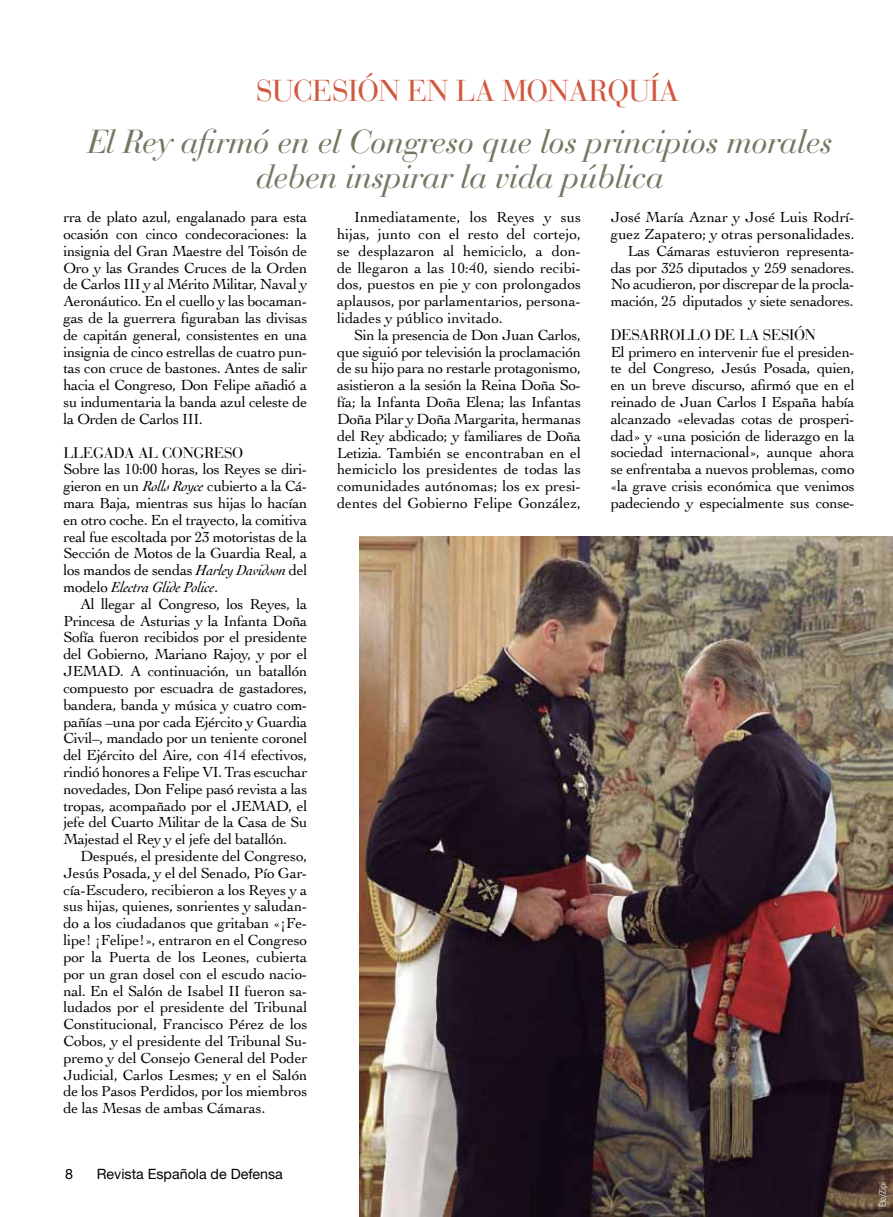
<style>
.page{position:relative;width:893px;height:1217px;background:#fff}
.page>*{position:absolute;margin:0;border:0;box-sizing:border-box;transform-origin:0 0}
.t1{font:italic 33px/34.5px "Bauer Bodoni";letter-spacing:-.02em;color:#767662;text-align:center}
.t2{font:30px "Bauer Bodoni";letter-spacing:-.02em;color:#d1583f}
.t3{font:15.3px/16.8px "Cochin";letter-spacing:-.02em;color:#000;text-align:justify}
.t4{font:15.3px "Bauer Bodoni";letter-spacing:-.02em;color:#000}
.t5{font:14.25px "Helvetica Neue";color:#000}
.t6{font:300 condensed 9px "Univers";letter-spacing:-.005em;color:#fff}
.s1{font-style:italic}
</style>
<div class="page">
<img style="left:359px;top:537px;width:534px;height:679px">
<h2 class="t2" style="left:256px;top:72px;width:424px">SUC ESIÓN EN LA MONARQUÍA</h2>
<h1 class="t1" style="left:87px;top:125px;width:747px">El Rey afirmó en el Congreso que los principios morales deben inspirar la vida pública</h1>
<p class="t3" style="left:63px;top:208px;width:245px">rra de plato azul, engalanado para esta ocasión con cinco condecoraciones: la insignia del Gran Maestre del Toisón de Oro y las Grandes Cruces de la Orden de Carlos III y al Mérito Militar, Naval y Aeronáutico. En el cuello y las bocaman&shy;gas de la guerrera figuraban las divisas de capitán general, consistentes en una insignia de cinco estrellas de cuatro pun&shy;tas con cruce de bastones. Antes de salir hacia el Congreso, Don Felipe añadió a su indumentaria la banda azul celeste de la Orden de Carlos III.</p>
<p class="t4" style="left:63px;top:443px;width:11px">LLE</p>
<p class="t4" style="left:93px;top:443px;width:122px">GADA AL CONGRESO</p>
<p class="t3" style="left:63px;top:460px;width:245px">Sobre las 10:00 horas, los Reyes se diri&shy;gieron en un <span class="s1">Rolls Royce</span> cubierto a la Cá&shy;mara Baja, mientras sus hijas lo hacían en otro coche. En el trayecto, la comitiva real fue escoltada por 23 motoristas de la Sección de Motos de la Guardia Real, a los mandos de sendas <span class="s1">Harley Davidson</span> del modelo <span class="s1">Electra Glide Police</span>.</p>
<p class="t3" style="left:63px;top:594px;width:245px;text-indent:17px">Al llegar al Congreso, los Reyes, la Princesa de Asturias y la Infanta Doña Sofía fueron recibidos por el presidente del Gobierno, Mariano Rajoy, y por el JEMAD. A continuación, un batallón compuesto por escuadra de gastadores, bandera, banda y música y cuatro com&shy;pañías –una por cada Ejército y Guardia Civil–, mandado por un teniente coronel del Ejército del Aire, con 414 efectivos, rindió honores a Felipe VI. Tras escuchar novedades, Don Felipe pasó revista a las tropas, acompañado por el JEMAD, el jefe del Cuarto Militar de la Casa de Su Majestad el Rey y el jefe del batallón.</p>
<p class="t3" style="left:63px;top:846px;width:245px;text-indent:17px">Después, el presidente del Congreso, Jesús Posada, y el del Senado, Pío Gar&shy;cía-Escudero, recibieron a los Reyes y a sus hijas, quienes, sonrientes y saludan&shy;do a los ciudadanos que gritaban «¡Fe&shy;lipe! ¡Felipe!», entraron en el Congreso por la Puerta de los Leones, cubierta por un gran dosel con el escudo nacio&shy;nal. En el Salón de Isabel II fueron sa&shy;ludados por el presidente del Tribunal Constitucional, Francisco Pérez de los Cobos, y el presidente del Tribunal Su&shy;premo y del Consejo General del Poder Judicial, Carlos Lesmes; y en el Salón de los Pasos Perdidos, por los miembros de las Mesas de ambas Cámaras.</p>
<p class="t5" style="left:65px;top:1164px;width:9px">8</p>
<p class="t5" style="left:97px;top:1164px;width:188px">Revista Española de Defensa</p>
<p class="t3" style="left:337px;top:208px;width:245px;text-indent:17px">Inmediatamente, los Reyes y sus hijas, junto con el resto del cortejo, se desplazaron al hemiciclo, a don&shy;de llegaron a las 10:40, siendo recibi&shy;dos, puestos en pie y con prolongados aplausos, por parlamentarios, persona&shy;lidades y público invitado.</p>
<p class="t3" style="left:337px;top:326px;width:245px;text-indent:17px">Sin la presencia de Don Juan Carlos, que siguió por televisión la proclamación de su hijo para no restarle protagonismo, asistieron a la sesión la Reina Doña So&shy;fía; la Infanta Doña Elena; las Infantas Doña Pilar y Doña Margarita, hermanas del Rey abdicado; y familiares de Doña Letizia. También se encontraban en el hemiciclo los presidentes de todas las comunidades autónomas; los ex presi&shy;dentes del Gobierno Felipe González,</p>
<p class="t3" style="left:611px;top:208px;width:245px;text-align:right">José María Aznar y José Luis Rodrí&shy;guez Zapatero; y otras personalidades.<br>Las Cámaras estuvieron representa&shy;das por 325 diputados y 259 senadores.<br>No acudieron, por discrepar de la procla&shy;mación, 25 diputados y siete senadores.</p>
<p class="t4" style="left:611px;top:325px;width:22px">DESARROLLO</p>
<p class="t4" style="left:715px;top:325px;width:91px">DELA SESIÓN</p>
<p class="t3" style="left:611px;top:342px;width:245px">El primero en intervenir fue el presiden&shy;te del Congreso, Jesús Posada, quien, en un breve discurso, afirmó que en el reinado de Juan Carlos I España había alcanzado «elevadas cotas de prosperi&shy;dad» y «una posición de liderazgo en la sociedad internacional», aunque ahora se enfrentaba a nuevos problemas, como «la grave crisis económica que venimos padeciendo y especialmente sus conse-</p>
<p class="t6" style="left:877px;top:1206px;width:27px;rotate:-90deg">Efe/Zipi</p>
</div>
